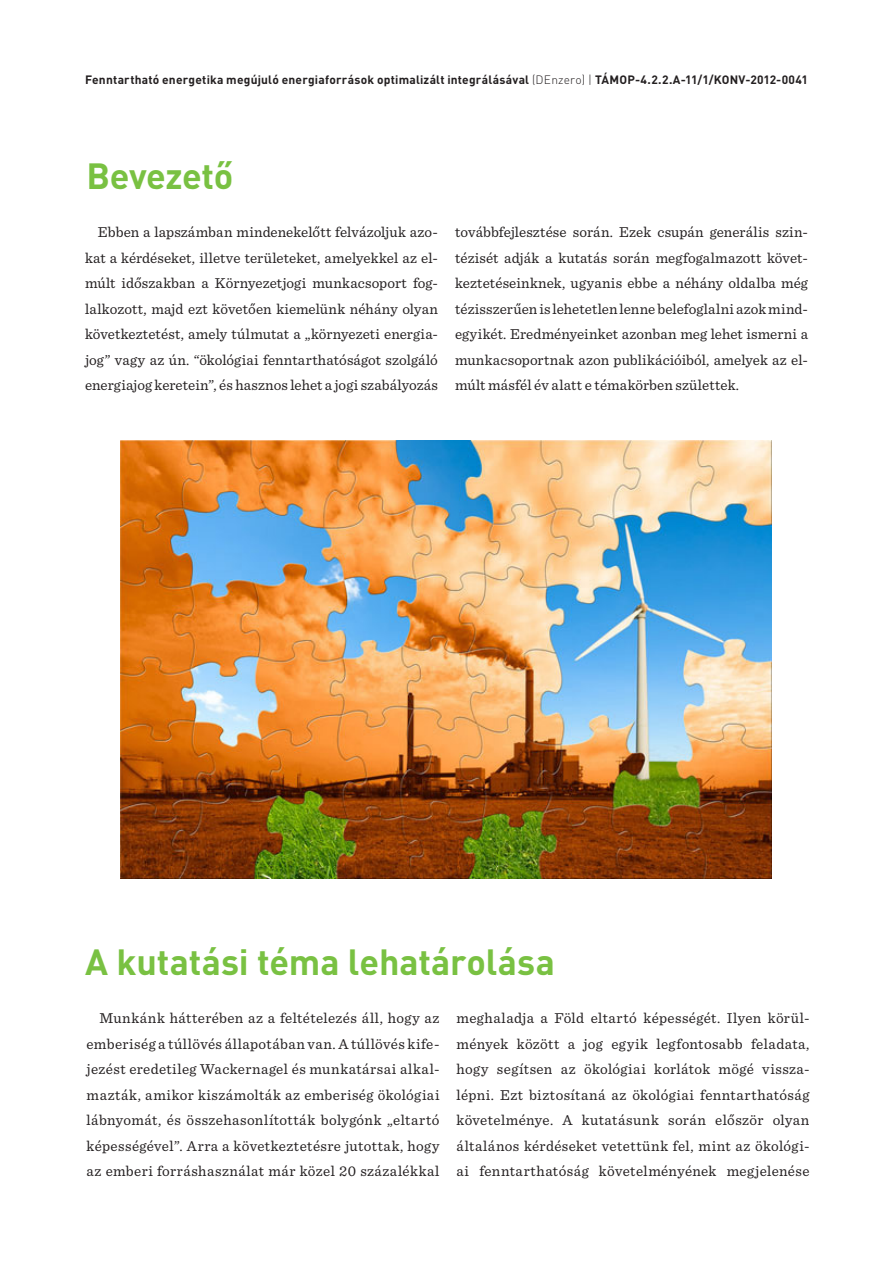
<style>
.page{position:relative;width:893px;height:1263px;background:#fff}
.page>*{position:absolute;margin:0;border:0;box-sizing:border-box;transform-origin:0 0}
.t1{font:700 36px "DIN Pro";letter-spacing:-.005em;color:#79c142}
.t2{font:15px/25.5px "Sentinel";letter-spacing:.015em;color:#231f20;text-align:justify}
.t3{font:700 12px "DIN Pro";letter-spacing:.015em;color:#231f20}
.s1{font-weight:300}
</style>
<div class="page">
<img style="left:120px;top:440px;width:651px;height:438px">
<p class="t3" style="left:85px;top:72px;width:724px">Fenntartható energetika megújuló energiaforrások optimalizált integrálásával <span class="s1">(DEnzero) |</span> TÁMOP-4.2.2.A-11/1/KONV-2012-0041</p>
<p class="t1" style="left:87px;top:152px;width:148px">Bevezető</p>
<p class="t2" style="left:85px;top:219px;width:354px;text-indent:13px">Ebben a lapszámban mindenekelőtt felvázoljuk azo&shy;kat a kérdéseket, illetve területeket, amelyekkel az el&shy;múlt időszakban a Környezetjogi munkacsoport fog&shy;lalkozott, majd ezt követően kiemelünk néhány olyan következtetést, amely túlmutat a „környezeti energia&shy;jog” vagy az ún. “ökológiai fenntarthatóságot szolgáló energiajog keretein”, és hasznos lehet a jogi szabályozás</p>
<p class="t2" style="left:455px;top:219px;width:354px">továbbfejlesztése során. Ezek csupán generális szin&shy;tézisét adják a kutatás során megfogalmazott követ&shy;keztetéseinknek, ugyanis ebbe a néhány oldalba még tézisszerűen is lehetetlen lenne belefoglalni azok mind&shy;egyikét. Eredményeinket azonban meg lehet ismerni a munkacsoportnak azon publikációiból, amelyek az el&shy;múlt másfél év alatt e témakörben születtek.</p>
<p class="t1" style="left:85px;top:938px;width:471px">A kutatási téma lehatárolása</p>
<p class="t2" style="left:87px;top:1004px;width:354px;text-indent:13px">Munkánk hátterében az a feltételezés áll, hogy az emberiség a túllövés állapotában van. A túllövés kife&shy;jezést eredetileg Wackernagel és munkatársai alkal&shy;mazták, amikor kiszámolták az emberiség ökológiai lábnyomát, és összehasonlították bolygónk „eltartó képességével”. Arra a következtetésre jutottak, hogy az emberi forráshasználat már közel 20 százalékkal</p>
<p class="t2" style="left:457px;top:1004px;width:354px">meghaladja a Föld eltartó képességét. Ilyen körül&shy;mények között a jog egyik legfontosabb feladata, hogy segítsen az ökológiai korlátok mögé vissza&shy;lépni. Ezt biztosítaná az ökológiai fenntarthatóság követelménye. A kutatásunk során először olyan általános kérdéseket vetettünk fel, mint az ökológi&shy;ai fenntarthatóság követelményének megjelenése</p>
</div>
